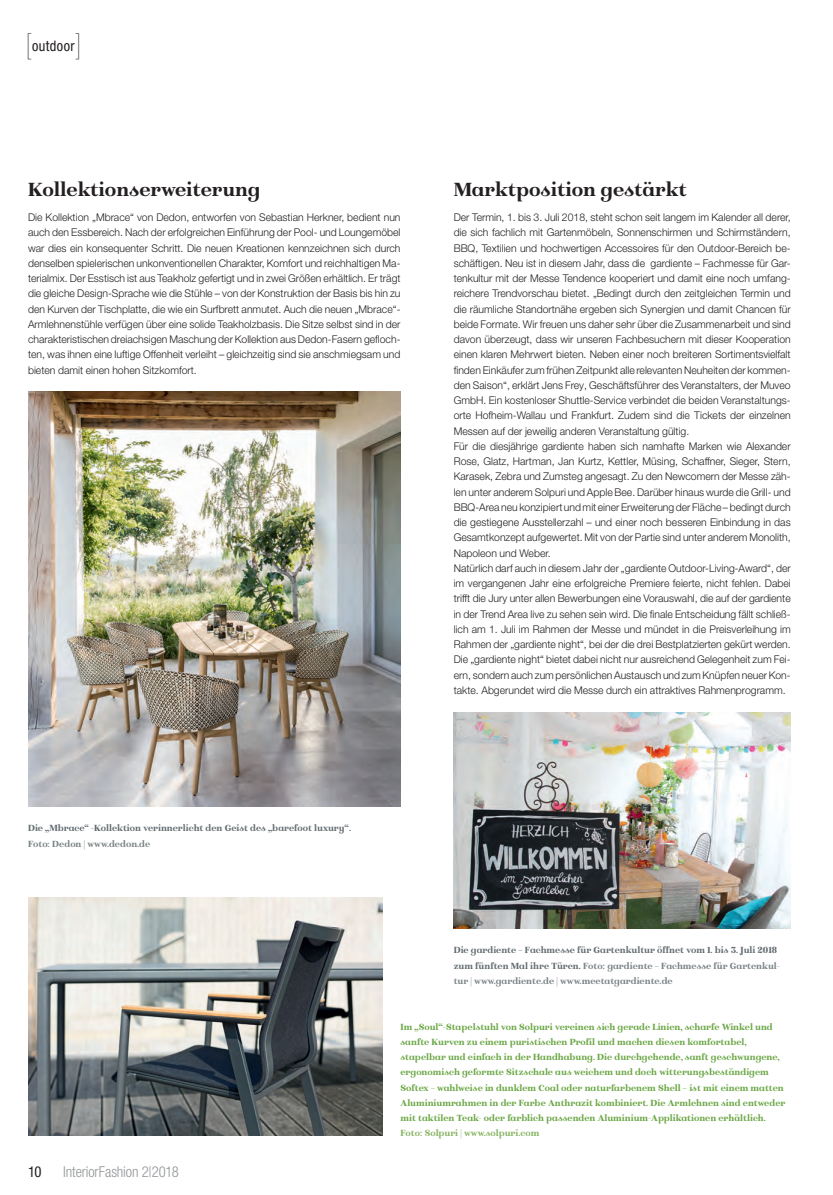
<style>
.page{position:relative;width:833px;height:1195px;background:#fff}
.page>*{position:absolute;margin:0;border:0;box-sizing:border-box;transform-origin:0 0}
.a_2_unterzeile_d{font:900 20px "Isabel";letter-spacing:-.005em;color:#231f20}
.t1{font:300 condensed 15px "Helvetica Neue LT Pro";letter-spacing:-.005em;color:#939598}
.t2{font:condensed 15px "Helvetica Neue LT Pro";color:#231f20}
.b_5_zwischenheadline{font:condensed 14.5px "Helvetica Neue LT Pro";letter-spacing:.025em;color:#231f20}
.a_3_fließtext_d{font:300 10.62px/15.2px "Helvetica Neue LT Pro";color:#231f20;text-align:justify}
.a_4_bildtext_d{font:900 9.38px/15.2px "Isabel";color:#69a643}
.a_4_bildtext_d-2{font:900 9.38px/15.2px "Isabel";color:#616b6f}
.s1{font-family:"Helvetica Neue LT Std";font-weight:200;font-size:29px}
.s2{color:#798285}
.s3{color:#86b361}
</style>
<div class="page">
<img style="left:28px;top:392px;width:372px;height:414px">
<img style="left:453px;top:712px;width:337px;height:216px">
<img style="left:28px;top:897px;width:354px;height:239px">
<p class="b_5_zwischenheadline" style="left:26px;top:37px;width:57px"><span class="s1">[</span>outdoor<span class="s1">]</span></p>
<p class="a_2_unterzeile_d" style="left:28px;top:176px;width:234px">Kollektionserweiterung</p>
<p class="a_3_fließtext_d" style="left:28px;top:210px;width:374px">Die Kollektion „Mbrace“ von Dedon, entworfen von Sebastian Herkner, bedient nun auch den Essbereich. Nach der erfolgreichen Einführung der Pool- und Loungemöbel war dies ein konsequenter Schritt. Die neuen Kreationen kennzeichnen sich durch denselben spielerischen unkonventionellen Charakter, Komfort und reichhaltigen Ma&shy;terialmix. Der Esstisch ist aus Teakholz gefertigt und in zwei Größen erhältlich. Er trägt die gleiche Design-Sprache wie die Stühle – von der Konstruktion der Basis bis hin zu den Kurven der Tischplatte, die wie ein Surfbrett anmutet. Auch die neuen „Mbrace“- Armlehnenstühle verfügen über eine solide Teakholzbasis. Die Sitze selbst sind in der charakteristischen dreiachsigen Maschung der Kollektion aus Dedon-Fasern gefloch&shy;ten, was ihnen eine luftige Offenheit verleiht – gleichzeitig sind sie anschmiegsam und bieten damit einen hohen Sitzkomfort.</p>
<p class="a_4_bildtext_d-2" style="left:28px;top:820px;width:324px">Die „Mbrace“ -Kollektion verinnerlicht den Geist des „barefoot luxury“.<br><span class="s2">Foto: Dedon | www.dedon.de</span></p>
<p class="a_2_unterzeile_d" style="left:453px;top:177px;width:234px">Marktposition gestärkt</p>
<p class="a_3_fließtext_d" style="left:453px;top:210px;width:338px">Der Termin, 1. bis 3. Juli 2018, steht schon seit langem im Kalender all derer, die sich fachlich mit Gartenmöbeln, Sonnenschirmen und Schirmständern, BBQ, Textilien und hochwertigen Accessoires für den Outdoor-Bereich be&shy;schäftigen. Neu ist in diesem Jahr, dass die gardiente – Fachmesse für Gar&shy;tenkultur mit der Messe Tendence kooperiert und damit eine noch umfang&shy;reichere Trendvorschau bietet. „Bedingt durch den zeitgleichen Termin und die räumliche Standortnähe ergeben sich Synergien und damit Chancen für beide Formate. Wir freuen uns daher sehr über die Zusammenarbeit und sind davon überzeugt, dass wir unseren Fachbesuchern mit dieser Kooperation einen klaren Mehrwert bieten. Neben einer noch breiteren Sortimentsvielfalt finden Einkäufer zum frühen Zeitpunkt alle relevanten Neuheiten der kommen&shy;den Saison“, erklärt Jens Frey, Geschäftsführer des Veranstalters, der Muveo GmbH. Ein kostenloser Shuttle-Service verbindet die beiden Veranstaltungs&shy;orte Hofheim-Wallau und Frankfurt. Zudem sind die Tickets der einzelnen Messen auf der jeweilig anderen Veranstaltung gültig.</p>
<p class="a_3_fließtext_d" style="left:453px;top:438px;width:338px">Für die diesjährige gardiente haben sich namhafte Marken wie Alexander Rose, Glatz, Hartman, Jan Kurtz, Kettler, Müsing, Schaffner, Sieger, Stern, Karasek, Zebra und Zumsteg angesagt. Zu den Newcomern der Messe zäh&shy;len unter anderem Solpuri und Apple Bee. Darüber hinaus wurde die Grill- und BBQ-Area neu konzipiert und mit einer Erweiterung der Fläche – bedingt durch die gestiegene Ausstellerzahl – und einer noch besseren Einbindung in das Gesamtkonzept aufgewertet. Mit von der Partie sind unter anderem Monolith, Napoleon und Weber.</p>
<p class="a_3_fließtext_d" style="left:453px;top:560px;width:338px">Natürlich darf auch in diesem Jahr der „gardiente Outdoor-Living-Award“, der im vergangenen Jahr eine erfolgreiche Premiere feierte, nicht fehlen. Dabei trifft die Jury unter allen Bewerbungen eine Vorauswahl, die auf der gardiente in der Trend Area live zu sehen sein wird. Die finale Entscheidung fällt schließ&shy;lich am 1. Juli im Rahmen der Messe und mündet in die Preisverleihung im Rahmen der „gardiente night“, bei der die drei Bestplatzierten gekürt werden.<br>Die „gardiente night“ bietet dabei nicht nur ausreichend Gelegenheit zum Fei&shy;ern, sondern auch zum persönlichen Austausch und zum Knüpfen neuer Kon&shy;takte. Abgerundet wird die Messe durch ein attraktives Rahmenprogramm.</p>
<p class="t2" style="left:28px;top:1162px;width:15px">10</p>
<p class="t1" style="left:63px;top:1163px;width:117px">InteriorFashion 2|2018</p>
<p class="a_4_bildtext_d-2" style="left:453px;top:942px;width:327px">Die gardiente – Fachmesse für Gartenkultur öffnet vom 1. bis 3. Juli 2018 zum fünften Mal ihre Türen. <span class="s2">Foto: gardiente – Fachmesse für Gartenkul&shy;tur | www.gardiente.de | www.meetatgardiente.de</span></p>
<p class="a_4_bildtext_d" style="left:400px;top:1019px;width:386px">Im „Soul“-Stapelstuhl von Solpuri vereinen sich gerade Linien, scharfe Winkel und sanfte Kurven zu einem puristischen Profil und machen diesen komfortabel, stapelbar und einfach in der Handhabung. Die durchgehende, sanft geschwungene, ergonomisch geformte Sitzschale aus weichem und doch witterungsbeständigem Softex – wahlweise in dunklem Coal oder naturfarbenem Shell – ist mit einem matten Aluminiumrahmen in der Farbe Anthrazit kombiniert. Die Armlehnen sind entweder mit taktilen Teak- oder farblich passenden Aluminium-Applikationen erhältlich.<br><span class="s3">Foto: Solpuri | www.solpuri.com</span></p>
</div>
